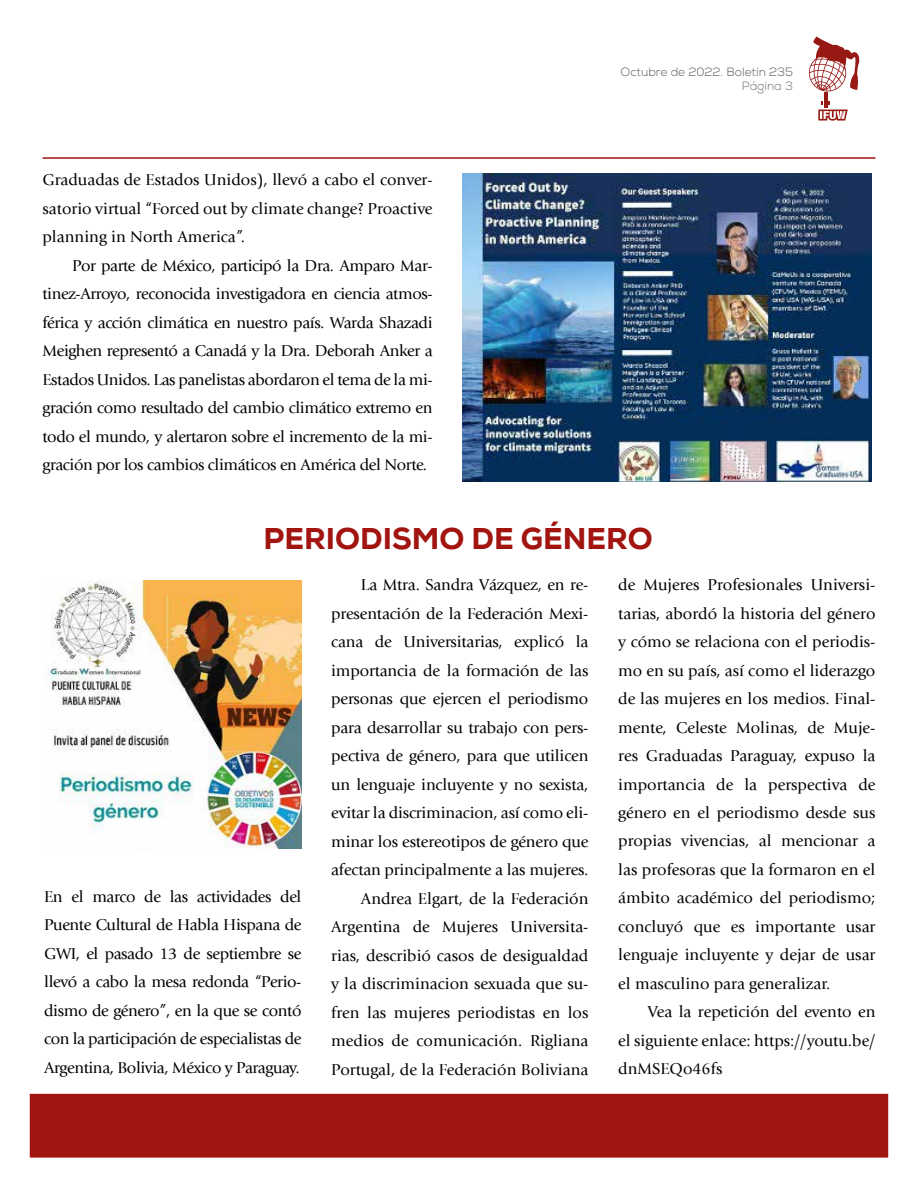
<style>
.page{position:relative;width:918px;height:1188px;background:#fff}
.page>*{position:absolute;margin:0;border:0;box-sizing:border-box;transform-origin:0 0}
.t1{font:800 30px "Nexa";color:#a1140f}
.t2{font:16.5px/28.5px "Giovanni LT";letter-spacing:-.01em;color:#000;text-align:justify}
.t3{font:300 12px "Nexa";color:#575756}
.t4{font:300 12px "Nexa";color:#706f6f}
</style>
<div class="page">
<div style="left:30px;top:1094px;width:858px;height:64px;background:#a1140f"></div>
<hr style="left:43px;top:157px;width:832px;height:2px;background:#a11510">
<svg style="left:808px;top:37px;width:52px;height:84px"></svg>
<img style="left:462px;top:173px;width:409px;height:309px">
<img style="left:45px;top:580px;width:256px;height:268px">
<p class="t2" style="left:43px;top:166px;width:392px">Graduadas de Estados Unidos), llevó a cabo el conver&shy;satorio virtual “Forced out by climate change? Proactive planning in North America”.</p>
<p class="t2" style="left:43px;top:251px;width:392px;text-indent:30px">Por parte de México, participó la Dra. Amparo Mar&shy;tinez-Arroyo, reconocida investigadora en ciencia atmos&shy;férica y acción climática en nuestro país. Warda Shazadi Meighen representó a Canadá y la Dra. Deborah Anker a Estados Unidos. Las panelistas abordaron el tema de la mi&shy;gración como resultado del cambio climático extremo en todo el mundo, y alertaron sobre el incremento de la mi&shy;gración por los cambios climáticos en América del Norte.</p>
<p class="t3" style="left:621px;top:64px;width:174px">Octubre de 2022. Boletín 235</p>
<p class="t4" style="left:742px;top:79px;width:53px">Página 3</p>
<h1 class="t1" style="left:264px;top:519px;width:391px">PERIODISMO DE GÉNERO</h1>
<p class="t2" style="left:44px;top:882px;width:259px">En el marco de las actividades del Puente Cultural de Habla Hispana de GWI, el pasado 13 de septiembre se llevó a cabo la mesa redonda “Perio&shy;dismo de género”, en la que se contó con la participación de especialistas de Argentina, Bolivia, México y Paraguay.</p>
<p class="t2" style="left:331px;top:571px;width:259px;text-align:right">La Mtra. Sandra Vázquez, en re&shy;presentación de la Federación Mexi&shy;cana de Universitarias, explicó la importancia de la formación de las personas que ejercen el periodismo para desarrollar su trabajo con pers&shy;pectiva de género, para que utilicen un lenguaje incluyente y no sexista, evitar la discriminacion, así como eli&shy;minar los estereotipos de género que afectan principalmente a las mujeres.<br>Andrea Elgart, de la Federación Argentina de Mujeres Universita&shy;rias, describió casos de desigualdad y la discriminacion sexuada que su&shy;fren las mujeres periodistas en los medios de comunicación. Rigliana Portugal, de la Federación Boliviana</p>
<p class="t2" style="left:618px;top:571px;width:259px">de Mujeres Profesionales Universi&shy;tarias, abordó la historia del género y cómo se relaciona con el periodis&shy;mo en su país, así como el liderazgo de las mujeres en los medios. Final&shy;mente, Celeste Molinas, de Muje&shy;res Graduadas Paraguay, expuso la importancia de la perspectiva de género en el periodismo desde sus propias vivencias, al mencionar a las profesoras que la formaron en el ámbito académico del periodismo; concluyó que es importante usar lenguaje incluyente y dejar de usar el masculino para generalizar.</p>
<p class="t2" style="left:618px;top:998px;width:259px;text-indent:30px">Vea la repetición del evento en el siguiente enlace: https://youtu.be/ dnMSEQo46fs</p>
</div>
